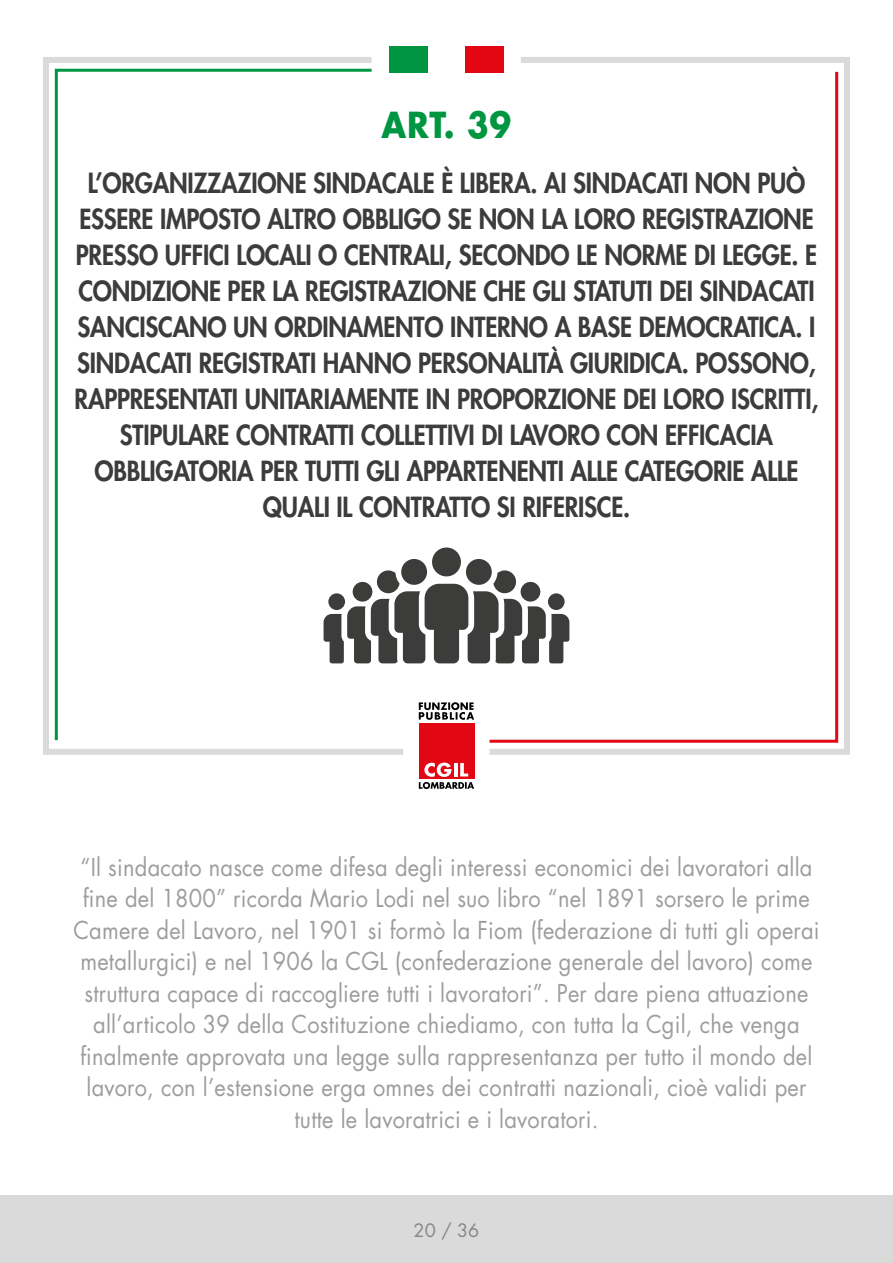
<style>
.page{position:relative;width:893px;height:1263px;background:#fff}
.page>*{position:absolute;margin:0;border:0;box-sizing:border-box;transform-origin:0 0}
.t1{font:700 34.95px "Futura Std";color:#009641;scale:.91 1}
.t2{font:800 27px/36px "Futura Std";letter-spacing:-.01em;color:#3c3c3b;text-align:center;scale:.91 1}
.t3{font:24px/31.5px "Futura Std";letter-spacing:.01em;color:#9d9d9c;text-align:center;scale:.91 1}
.t4{font:18px "Futura Std";color:#878787}
</style>
<div class="page">
<div style="left:0;top:1195px;width:893px;height:68px;background:#dadada"></div>
<svg style="left:43px;top:57px;width:366px;height:698px"></svg>
<svg style="left:53px;top:67px;width:322px;height:676px"></svg>
<svg style="left:483px;top:57px;width:367px;height:698px"></svg>
<div style="left:389px;top:46px;width:38px;height:27px;background:#009641"></div>
<div style="left:466px;top:46px;width:38px;height:27px;background:#e30613"></div>
<div style="left:419px;top:723px;width:55px;height:56px;background:#e30613"></div>
<svg style="left:419px;top:763px;width:55px;height:26px"></svg>
<svg style="left:419px;top:702px;width:55px;height:18px"></svg>
<div style="left:466px;top:559px;width:26px;height:26px;background:#3c3c3b;border-radius:50%"></div>
<div style="left:401px;top:559px;width:26px;height:26px;background:#3c3c3b;border-radius:50%"></div>
<div style="left:432px;top:547px;width:29px;height:29px;background:#3c3c3b;border-radius:50%"></div>
<svg style="left:324px;top:570px;width:245px;height:93px"></svg>
<h1 class="t1" style="left:382px;top:102px;width:144px">ART. 39</h1>
<p class="t2" style="left:75px;top:165px;width:819px">L’ORGANIZZAZIONE SINDACALE È LIBERA. AI SINDACATI NON PUÒ ESSERE IMPOSTO ALTRO OBBLIGO SE NON LA LORO REGISTRAZIONE PRESSO UFFICI LOCALI O CENTRALI, SECONDO LE NORME DI LEGGE. E CONDIZIONE PER LA REGISTRAZIONE CHE GLI STATUTI DEI SINDACATI SANCISCANO UN ORDINAMENTO INTERNO A BASE DEMOCRATICA. I SINDACATI REGISTRATI HANNO PERSONALITÀ GIURIDICA. POSSONO, RAPPRESENTATI UNITARIAMENTE IN PROPORZIONE DEI LORO ISCRITTI, STIPULARE CONTRATTI COLLETTIVI DI LAVORO CON EFFICACIA OBBLIGATORIA PER TUTTI GLI APPARTENENTI ALLE CATEGORIE ALLE QUALI IL CONTRATTO SI RIFERISCE.</p>
<p class="t3" style="left:73px;top:852px;width:821px">“Il sindacato nasce come difesa degli interessi economici dei lavoratori alla fine del 1800” ricorda Mario Lodi nel suo libro “nel 1891 sorsero le prime Camere del Lavoro, nel 1901 si formò la Fiom (federazione di tutti gli operai metallurgici) e nel 1906 la CGL (confederazione generale del lavoro) come struttura capace di raccogliere tutti i lavoratori”. Per dare piena attuazione all’articolo 39 della Costituzione chiediamo, con tutta la Cgil, che venga finalmente approvata una legge sulla rappresentanza per tutto il mondo del lavoro, con l’estensione erga omnes dei contratti nazionali, cioè validi per tutte le lavoratrici e i lavoratori.</p>
<p class="t4" style="left:414px;top:1218px;width:67px">20 / 36</p>
</div>
